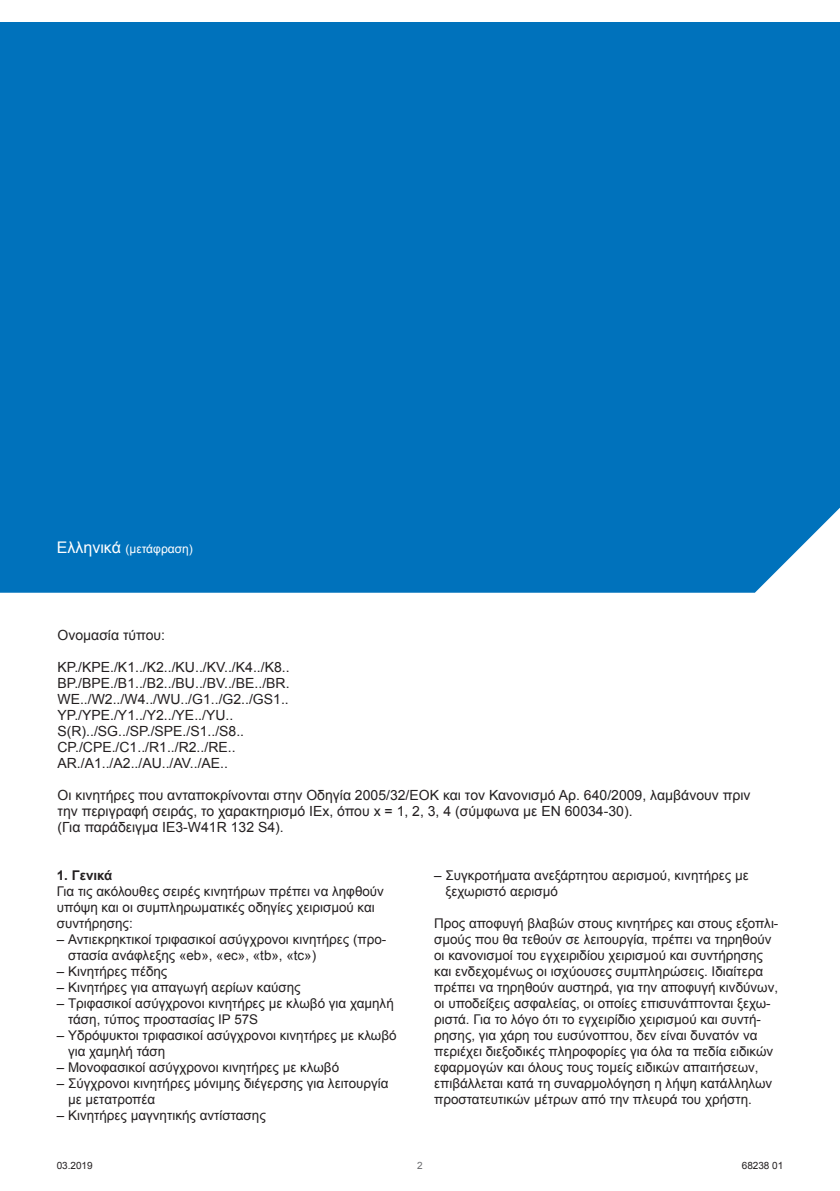
<style>
.page{position:relative;width:840px;height:1191px;background:#fff}
.page>*{position:absolute;margin:0;border:0;box-sizing:border-box;transform-origin:0 0}
.t1{font:14px/16px "Arial";color:#231f20}
.t2{font:13.4px/16px "Arial";color:#231f20}
.t3{font:700 13.4px "Arial";color:#231f20}
.t4{font:12px "Arial";color:#fff}
.t5{font:10px "Arial";letter-spacing:-.005em;color:#231f20}
.t6{font:10px "Arial";color:#6c6d70}
.s1{font-size:16px}
</style>
<div class="page">
<div style="left:0;top:23px;width:839px;height:34px;background:#0072bc"></div>
<div style="left:0;top:57px;width:839px;height:536px;background:#0072bc"></div>
<p class="t4" style="left:57px;top:541px;width:138px"><span class="s1">Eλληνικά</span> (μετάφραση)</p>
<p class="t1" style="left:57px;top:627px;width:109px">Ονομασία τύπου:</p>
<p class="t1" style="left:57px;top:659px;width:233px">KP./KPE./K1../K2../KU../KV../K4../K8..<br>BP./BPE./B1../B2../BU../BV../BE../BR.<br>WE../W2../W4../WU../G1../G2../GS1..<br>YP./YPE./Y1../Y2../YE../YU..<br>S(R)../SG../SP./SPE./S1../S8..<br>CP./CPE./C1../R1../R2../RE..<br>AR./A1../A2../AU../AV../AE..</p>
<p class="t1" style="left:57px;top:787px;width:694px">Οι κινητήρες που ανταποκρίνονται στην Οδηγία 2005/32/EΟΚ και τον Κανονισμό Αρ. 640/2009, λαμβάνουν πριν την περιγραφή σειράς, το χαρακτηρισμό IEx, όπου x = 1, 2, 3, 4 (σύμφωνα με EN 60034-30).<br>(Για παράδειγμα IE3-W41R 132 S4).</p>
<p class="t3" style="left:57px;top:866px;width:57px">1. Γενικά</p>
<p class="t2" style="left:57px;top:883px;width:328px">Για τις ακόλουθες σειρές κινητήρων πρέπει να ληφθούν υπόψη και οι συμπληρωματικές οδηγίες χειρισμού και συντήρησης:</p>
<p class="t2" style="left:68px;top:931px;width:319px;text-indent:-11px">– Αντιεκρηκτικοί τριφασικοί ασύγχρονοι κινητήρες (προ&shy;στασία ανάφλεξης «eb», «ec», «tb», «tc»)</p>
<p class="t2" style="left:57px;top:963px;width:112px">– Κινητήρες πέδης</p>
<p class="t2" style="left:57px;top:979px;width:245px">– Κινητήρες για απαγωγή αερίων καύσης</p>
<p class="t2" style="left:68px;top:995px;width:327px;text-indent:-11px">– Τριφασικοί ασύγχρονοι κινητήρες με κλωβό για χαμηλή τάση, τύπος προστασίας IP 57S</p>
<p class="t2" style="left:68px;top:1027px;width:330px;text-indent:-11px">– Υδρόψυκτοι τριφασικοί ασύγχρονοι κινητήρες με κλωβό για χαμηλή τάση</p>
<p class="t2" style="left:57px;top:1059px;width:284px">– Μονοφασικοί ασύγχρονοι κινητήρες με κλωβό</p>
<p class="t2" style="left:68px;top:1075px;width:322px;text-indent:-11px">– Σύγχρονοι κινητήρες μόνιμης διέγερσης για λειτουργία με μετατροπέα</p>
<p class="t2" style="left:57px;top:1107px;width:210px">– Κινητήρες μαγνητικής αντίστασης</p>
<p class="t2" style="left:445px;top:867px;width:304px;text-indent:-11px">– Συγκροτήματα ανεξάρτητου αερισμού, κινητήρες με ξεχωριστό αερισμό</p>
<p class="t2" style="left:434px;top:915px;width:345px">Προς αποφυγή βλαβών στους κινητήρες και στους εξοπλι&shy;σμούς που θα τεθούν σε λειτουργία, πρέπει να τηρηθούν οι κανονισμοί του εγχειριδίου χειρισμού και συντήρησης και ενδεχομένως οι ισχύουσες συμπληρώσεις. Ιδιαίτερα πρέπει να τηρηθούν αυστηρά, για την αποφυγή κινδύνων, οι υποδείξεις ασφαλείας, οι οποίες επισυνάπτονται ξεχω&shy;ριστά. Για το λόγο ότι το εγχειρίδιο χειρισμού και συντή&shy;ρησης, για χάρη του ευσύνοπτου, δεν είναι δυνατόν να περιέχει διεξοδικές πληροφορίες για όλα τα πεδία ειδικών εφαρμογών και όλους τους τομείς ειδικών απαιτήσεων, επιβάλλεται κατά τη συναρμολόγηση η λήψη κατάλληλων προστατευτικών μέτρων από την πλευρά του χρήστη.</p>
<p class="t5" style="left:57px;top:1158px;width:37px">03.2019</p>
<p class="t6" style="left:417px;top:1158px;width:7px">2</p>
<p class="t5" style="left:741px;top:1158px;width:43px">68238 01</p>
</div>
